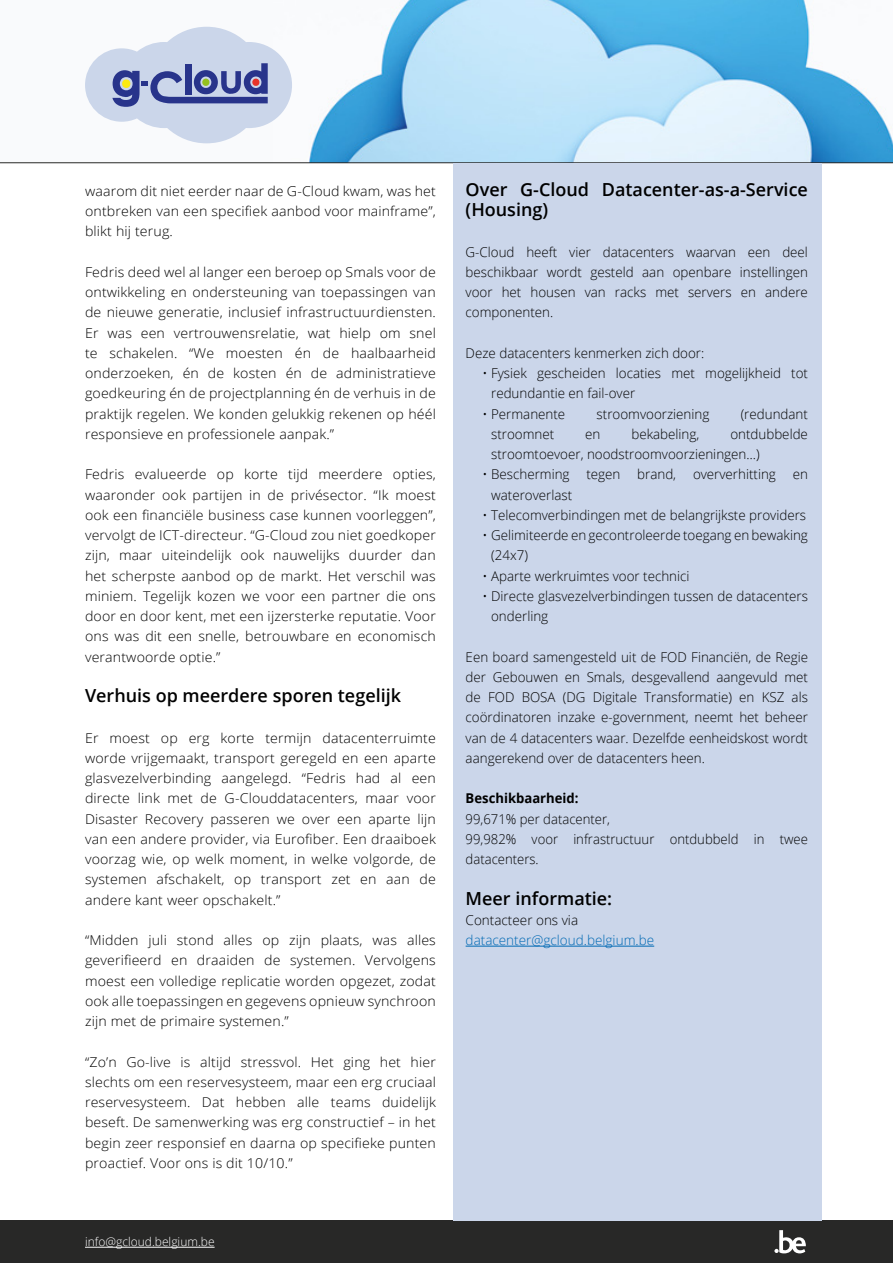
<style>
.page{position:relative;width:893px;height:1263px;background:#fff}
.page>*{position:absolute;margin:0;border:0;box-sizing:border-box;transform-origin:0 0}
.t1{font:600 18px/20.2px "Open Sans";color:#000}
.t2{font:300 13.5px/20.2px "Open Sans";color:#000;text-align:justify;scale:1.05 1}
.t3{font:300 13.5px/20.2px "Open Sans";color:#000}
.t4{font:300 13.5px "Open Sans";color:#0069b4}
.t5{font:700 13.5px "Open Sans";color:#000}
.t6{font:300 12px "Open Sans";color:#fff}
</style>
<div class="page">
<div style="left:0;top:0;width:893px;height:163px;background:#f9fafc"></div>
<img style="left:309px;top:0;width:584px;height:162px">
<svg style="left:85px;top:27px;width:207px;height:116px"></svg>
<div style="left:0;top:1220px;width:893px;height:43px;background:#282827"></div>
<svg style="left:774px;top:1230px;width:32px;height:23px"></svg>
<hr style="left:85px;top:1247px;width:130px;height:1px;background:#fff">
<hr style="left:0;top:162px;width:893px;height:1px;background:#282827">
<div style="left:453px;top:163px;width:369px;height:1057px;background:#cbd6ea"></div>
<hr style="left:466px;top:946px;width:188px;height:1px;background:#0069b4">
<p class="t2" style="left:85px;top:180px;width:336px">waarom dit niet eerder naar de G-Cloud kwam, was het ontbreken van een specifiek aanbod voor mainframe”, blikt hij terug.</p>
<p class="t2" style="left:85px;top:261px;width:336px">Fedris deed wel al langer een beroep op Smals voor de ontwikkeling en ondersteuning van toepassingen van de nieuwe generatie, inclusief infrastructuurdiensten.<br>Er was een vertrouwensrelatie, wat hielp om snel te schakelen. “We moesten én de haalbaarheid onderzoeken, én de kosten én de administratieve goedkeuring én de projectplanning én de verhuis in de praktijk regelen. We konden gelukkig rekenen op héél responsieve en professionele aanpak.”</p>
<p class="t2" style="left:85px;top:464px;width:336px">Fedris evalueerde op korte tijd meerdere opties, waaronder ook partijen in de privésector. “Ik moest ook een financiële business case kunnen voorleggen”, vervolgt de ICT-directeur. “G-Cloud zou niet goedkoper zijn, maar uiteindelijk ook nauwelijks duurder dan het scherpste aanbod op de markt. Het verschil was miniem. Tegelijk kozen we voor een partner die ons door en door kent, met een ijzersterke reputatie. Voor ons was dit een snelle, betrouwbare en economisch verantwoorde optie.”</p>
<h1 class="t1" style="left:85px;top:685px;width:318px">Verhuis op meerdere sporen tegelijk</h1>
<p class="t2" style="left:85px;top:727px;width:336px">Er moest op erg korte termijn datacenterruimte worde vrijgemaakt, transport geregeld en een aparte glasvezelverbinding aangelegd. “Fedris had al een directe link met de G-Clouddatacenters, maar voor Disaster Recovery passeren we over een aparte lijn van een andere provider, via Eurofiber. Een draaiboek voorzag wie, op welk moment, in welke volgorde, de systemen afschakelt, op transport zet en aan de andere kant weer opschakelt.”</p>
<p class="t2" style="left:85px;top:930px;width:336px">“Midden juli stond alles op zijn plaats, was alles geverifieerd en draaiden de systemen. Vervolgens moest een volledige replicatie worden opgezet, zodat ook alle toepassingen en gegevens opnieuw synchroon zijn met de primaire systemen.”</p>
<p class="t2" style="left:85px;top:1051px;width:336px">“Zo’n Go-live is altijd stressvol. Het ging het hier slechts om een reservesysteem, maar een erg cruciaal reservesysteem. Dat hebben alle teams duidelijk beseft. De samenwerking was erg constructief – in het begin zeer responsief en daarna op specifieke punten proactief. Voor ons is dit 10/10.”</p>
<p class="t6" style="left:85px;top:1234px;width:131px">info@gcloud.belgium.be</p>
<h1 class="t1" style="left:466px;top:179px;width:344px">Over G-Cloud Datacenter-as-a-Service (Housing)</h1>
<p class="t3" style="left:466px;top:241px;width:344px;text-align:justify">G-Cloud heeft vier datacenters waarvan een deel beschikbaar wordt gesteld aan openbare instellingen voor het housen van racks met servers en andere componenten.</p>
<p class="t3" style="left:466px;top:342px;width:240px">Deze datacenters kenmerken zich door:</p>
<p class="t3" style="left:491px;top:363px;width:318px;text-indent:-9px">• Fysiek gescheiden locaties met mogelijkheid tot redundantie en fail-over</p>
<p class="t3" style="left:483px;top:403px;width:84px">• Permanente</p>
<p class="t3" style="left:597px;top:403px;width:114px">stroomvoorziening</p>
<p class="t3" style="left:741px;top:403px;width:69px">(redundant</p>
<p class="t3" style="left:491px;top:423px;width:65px">stroomnet</p>
<p class="t3" style="left:585px;top:423px;width:17px">en</p>
<p class="t3" style="left:631px;top:423px;width:69px">bekabeling,</p>
<p class="t3" style="left:491px;top:423px;width:318px;text-indent:239px">ontdubbelde stroomtoevoer, noodstroomvoorzieningen…)</p>
<p class="t3" style="left:491px;top:464px;width:318px;text-indent:-9px">• Bescherming tegen brand, oververhitting en wateroverlast</p>
<p class="t3" style="left:483px;top:504px;width:325px">• Telecomverbindingen met de belangrijkste providers</p>
<p class="t3" style="left:491px;top:525px;width:318px;text-indent:-9px">• Gelimiteerde en gecontroleerde toegang en bewaking (24x7)</p>
<p class="t3" style="left:483px;top:565px;width:208px">• Aparte werkruimtes voor technici</p>
<p class="t3" style="left:491px;top:585px;width:318px;text-indent:-9px">• Directe glasvezelverbindingen tussen de datacenters onderling</p>
<p class="t3" style="left:466px;top:646px;width:344px;text-align:justify">Een board samengesteld uit de FOD Financiën, de Regie der Gebouwen en Smals, desgevallend aangevuld met de FOD BOSA (DG Digitale Transformatie) en KSZ als coördinatoren inzake e-government, neemt het beheer van de 4 datacenters waar. Dezelfde eenheidskost wordt aangerekend over de datacenters heen.</p>
<p class="t5" style="left:466px;top:789px;width:114px">Beschikbaarheid:</p>
<p class="t3" style="left:466px;top:808px;width:344px">99,671% per datacenter,<br>99,982% voor infrastructuur ontdubbeld in twee datacenters.</p>
<h1 class="t1" style="left:466px;top:887px;width:148px">Meer informatie:</h1>
<p class="t3" style="left:466px;top:909px;width:114px">Contacteer ons via</p>
<p class="t4" style="left:466px;top:931px;width:190px">datacenter@gcloud.belgium.be</p>
</div>
